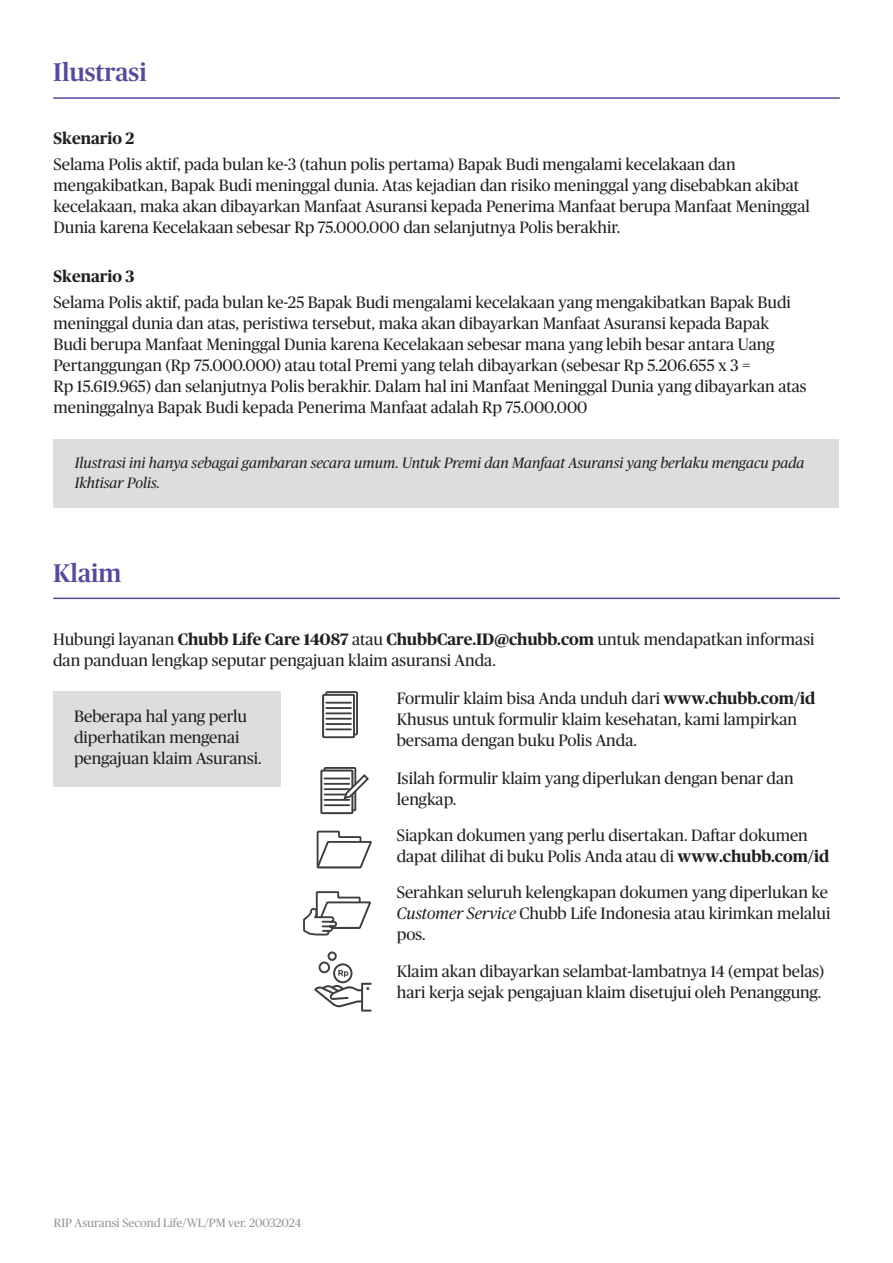
<style>
.page{position:relative;width:893px;height:1263px;background:#fff}
.page>*{position:absolute;margin:0;border:0;box-sizing:border-box;transform-origin:0 0}
.t1{font:500 25.5px "Chubb Publico";color:#544a9e}
.t2{font:16.5px/21px "Chubb Publico";color:#231f20}
.t3{font:700 16.5px "Chubb Publico";color:#231f20}
.t4{font:italic 15px/19.5px "Chubb Publico";color:#231f20}
.t5{font:12px "Chubb Publico";color:#939598}
.s1{font-weight:700}
.s2{font-style:italic}
</style>
<div class="page">
<hr style="left:53px;top:97px;width:787px;height:2px;background:#544a9e">
<div style="left:53px;top:439px;width:786px;height:68px;background:#dcdddf"></div>
<hr style="left:53px;top:598px;width:787px;height:1px;background:#544a9e">
<div style="left:53px;top:691px;width:227px;height:96px;background:#dcdddf"></div>
<div style="left:325px;top:691px;width:33px;height:44px;border:2px solid #3e3e3f"></div>
<svg style="left:323px;top:695px;width:31px;height:42px"></svg>
<div style="left:322px;top:694px;width:33px;height:44px;border:2px solid #3e3e3c"></div>
<hr style="left:326px;top:728px;width:25px;height:2px;background:#3e3e3f">
<hr style="left:326px;top:723px;width:25px;height:2px;background:#3e3e3f">
<hr style="left:326px;top:718px;width:25px;height:2px;background:#3e3e3f">
<hr style="left:326px;top:702px;width:25px;height:2px;background:#3e3e3f">
<hr style="left:326px;top:707px;width:25px;height:2px;background:#3e3e3f">
<hr style="left:326px;top:712px;width:25px;height:2px;background:#3e3e3f">
<div style="left:324px;top:767px;width:32px;height:44px;border:2px solid #3e3e3c"></div>
<svg style="left:321px;top:770px;width:31px;height:43px"></svg>
<div style="left:320px;top:769px;width:33px;height:45px;border:2px solid #3e3e3c"></div>
<div style="left:321px;top:770px;width:32px;height:43px;border:1px solid #3e3e3c"></div>
<hr style="left:325px;top:804px;width:24px;height:2px;background:#3e3e3f">
<hr style="left:325px;top:799px;width:24px;height:2px;background:#3e3e3f">
<hr style="left:325px;top:793px;width:24px;height:2px;background:#3e3e3f">
<hr style="left:325px;top:777px;width:24px;height:2px;background:#3e3e3f">
<hr style="left:325px;top:783px;width:24px;height:2px;background:#3e3e3f">
<hr style="left:325px;top:788px;width:24px;height:2px;background:#3e3e3f">
<svg style="left:342px;top:773px;width:27px;height:28px"></svg>
<svg style="left:314px;top:951px;width:58px;height:60px"></svg>
<svg style="left:316px;top:830px;width:56px;height:39px"></svg>
<svg style="left:303px;top:891px;width:68px;height:45px"></svg>
<p class="t1" style="left:53px;top:54px;width:95px">Ilustrasi</p>
<p class="t3" style="left:54px;top:127px;width:82px">Skenario 2</p>
<p class="t2" style="left:54px;top:153px;width:758px">Selama Polis aktif, pada bulan ke-3 (tahun polis pertama) Bapak Budi mengalami kecelakaan dan mengakibatkan, Bapak Budi meninggal dunia. Atas kejadian dan risiko meninggal yang disebabkan akibat kecelakaan, maka akan dibayarkan Manfaat Asuransi kepada Penerima Manfaat berupa Manfaat Meninggal Dunia karena Kecelakaan sebesar Rp 75.000.000 dan selanjutnya Polis berakhir.</p>
<p class="t3" style="left:54px;top:265px;width:83px">Skenario 3</p>
<p class="t2" style="left:54px;top:291px;width:739px">Selama Polis aktif, pada bulan ke-25 Bapak Budi mengalami kecelakaan yang mengakibatkan Bapak Budi meninggal dunia dan atas, peristiwa tersebut, maka akan dibayarkan Manfaat Asuransi kepada Bapak Budi berupa Manfaat Meninggal Dunia karena Kecelakaan sebesar mana yang lebih besar antara Uang Pertanggungan (Rp 75.000.000) atau total Premi yang telah dibayarkan (sebesar Rp 5.206.655 x 3 =</p>
<p class="t2" style="left:54px;top:375px;width:755px">Rp 15.619.965) dan selanjutnya Polis berakhir. Dalam hal ini Manfaat Meninggal Dunia yang dibayarkan atas meninggalnya Bapak Budi kepada Penerima Manfaat adalah Rp 75.000.000</p>
<p class="t4" style="left:75px;top:452px;width:731px">Ilustrasi ini hanya sebagai gambaran secara umum. Untuk Premi dan Manfaat Asuransi yang berlaku mengacu pada<br>Ikhtisar Polis.</p>
<p class="t1" style="left:53px;top:555px;width:70px">Klaim</p>
<p class="t2" style="left:53px;top:628px;width:763px">Hubungi layanan <span class="s1">Chubb Life Care 14087</span> atau <span class="s1">ChubbCare.ID@chubb.com</span> untuk mendapatkan informasi dan panduan lengkap seputar pengajuan klaim asuransi Anda.</p>
<p class="t2" style="left:74px;top:705px;width:189px">Beberapa hal yang perlu diperhatikan mengenai pengajuan klaim Asuransi.</p>
<p class="t5" style="left:54px;top:1214px;width:249px">RIP Asuransi Second Life/WL/PM ver. 20032024</p>
<p class="t2" style="left:397px;top:687px;width:420px">Formulir klaim bisa Anda unduh dari <span class="s1">www.chubb.com/id<br></span>Khusus untuk formulir klaim kesehatan, kami lampirkan</p>
<p class="t2" style="left:397px;top:729px;width:242px">bersama dengan buku Polis Anda.</p>
<p class="t2" style="left:397px;top:767px;width:398px">Isilah formulir klaim yang diperlukan dengan benar dan</p>
<p class="t2" style="left:397px;top:788px;width:61px">lengkap.</p>
<p class="t2" style="left:397px;top:824px;width:434px">Siapkan dokumen yang perlu disertakan. Daftar dokumen dapat dilihat di buku Polis Anda atau di <span class="s1">www.chubb.com/id</span></p>
<p class="t2" style="left:397px;top:881px;width:435px">Serahkan seluruh kelengkapan dokumen yang diperlukan ke<br><span class="s2">Customer Service</span> Chubb Life Indonesia atau kirimkan melalui pos.</p>
<p class="t2" style="left:397px;top:960px;width:429px">Klaim akan dibayarkan selambat-lambatnya 14 (empat belas) hari kerja sejak pengajuan klaim disetujui oleh Penanggung.</p>
</div>
